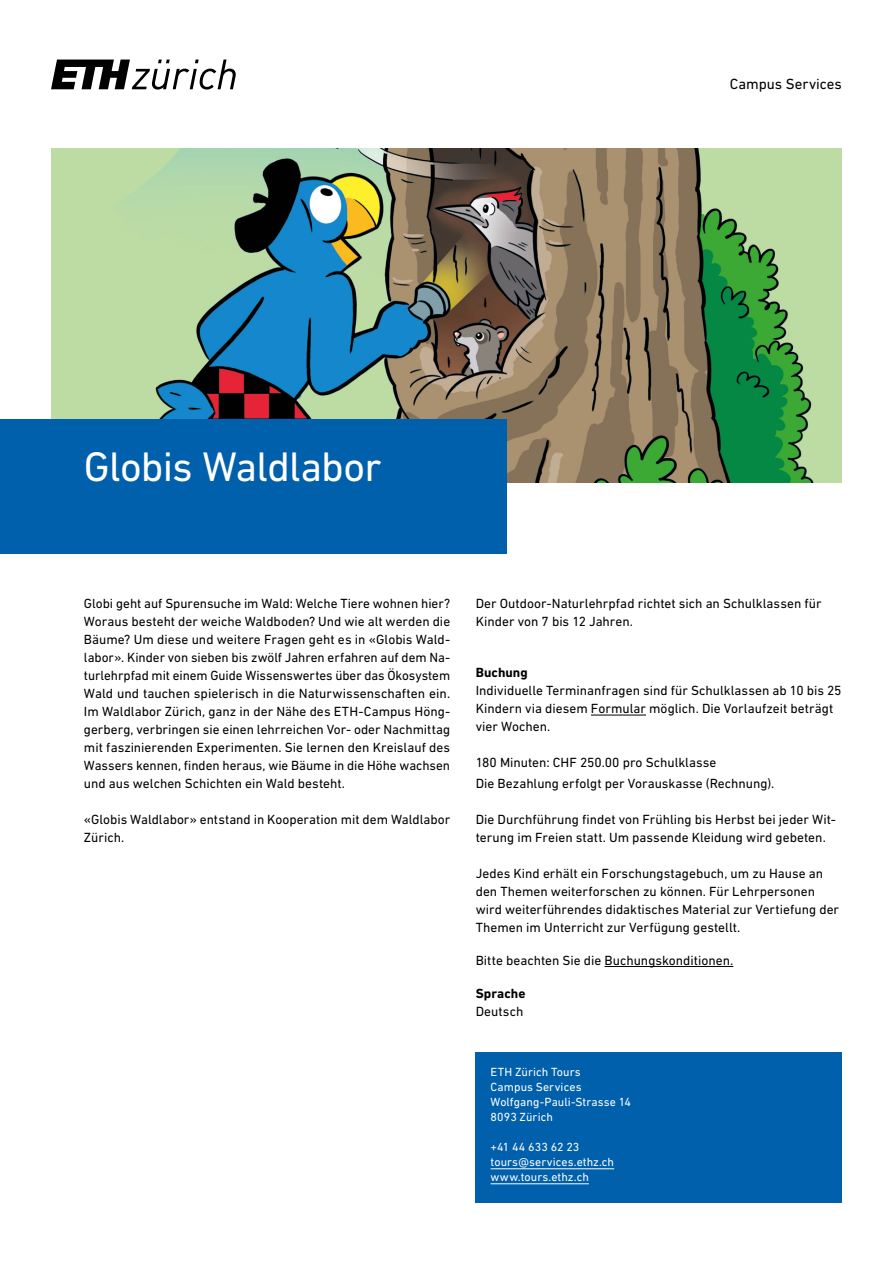
<style>
.page{position:relative;width:893px;height:1263px;background:#fff}
.page>*{position:absolute;margin:0;border:0;box-sizing:border-box;transform-origin:0 0}
.t1{font:42px "DIN Next W1 G";letter-spacing:-.02em;color:#fff}
.t2{font:15px "DIN Next W1 G";color:#000}
.t3{font:13.5px/18px "DIN Next W1 G";color:#000}
.t4{font:700 13.5px "DIN Next W1 G";letter-spacing:.005em;color:#000}
.t5{font:12px/15px "DIN Next W1 G";letter-spacing:.005em;color:#fff}
</style>
<div class="page">
<svg style="left:51px;top:60px;width:185px;height:30px"></svg>
<img style="left:51px;top:149px;width:790px;height:333px">
<div style="left:0;top:419px;width:506px;height:135px;background:#0060ac"></div>
<hr style="left:591px;top:715px;width:55px;height:1px;background:#000">
<hr style="left:605px;top:966px;width:128px;height:1px;background:#000">
<div style="left:476px;top:1052px;width:366px;height:151px;background:#0060ac"></div>
<hr style="left:491px;top:1168px;width:123px;height:1px;background:#fff">
<hr style="left:491px;top:1183px;width:98px;height:1px;background:#fff">
<p class="t2" style="left:730px;top:76px;width:113px">Campus Services</p>
<h1 class="t1" style="left:84px;top:442px;width:299px">Globis Waldlabor</h1>
<p class="t3" style="left:84px;top:594px;width:368px;text-align:justify">Globi geht auf Spurensuche im Wald: Welche Tiere wohnen hier?<br>Woraus besteht der weiche Waldboden? Und wie alt werden die Bäume? Um diese und weitere Fragen geht es in «Globis Wald&shy;labor». Kinder von sieben bis zwölf Jahren erfahren auf dem Na&shy;turlehrpfad mit einem Guide Wissenswertes über das Ökosystem Wald und tauchen spielerisch in die Naturwissenschaften ein.<br>Im Waldlabor Zürich, ganz in der Nähe des ETH-Campus Höng&shy;gerberg, verbringen sie einen lehrreichen Vor- oder Nachmittag mit faszinierenden Experimenten. Sie lernen den Kreislauf des Wassers kennen, finden heraus, wie Bäume in die Höhe wachsen und aus welchen Schichten ein Wald besteht.</p>
<p class="t3" style="left:84px;top:810px;width:368px">«Globis Waldlabor» entstand in Kooperation mit dem Waldlabor<br>Zürich.</p>
<p class="t3" style="left:476px;top:594px;width:347px">Der Outdoor-Naturlehrpfad richtet sich an Schulklassen für<br>Kinder von 7 bis 12 Jahren.</p>
<p class="t4" style="left:476px;top:664px;width:54px">Buchung</p>
<p class="t3" style="left:476px;top:681px;width:367px">Individuelle Terminanfragen sind für Schulklassen ab 10 bis 25<br>Kindern via diesem Formular möglich. Die Vorlaufzeit beträgt vier Wochen.</p>
<p class="t3" style="left:476px;top:751px;width:300px;line-height:21.5px">180 Minuten: CHF 250.00 pro Schulklasse<br>Die Bezahlung erfolgt per Vorauskasse (Rechnung).</p>
<p class="t3" style="left:476px;top:810px;width:362px">Die Durchführung findet von Frühling bis Herbst bei jeder Wit&shy;terung im Freien statt. Um passende Kleidung wird gebeten.</p>
<p class="t3" style="left:476px;top:864px;width:365px">Jedes Kind erhält ein Forschungstagebuch, um zu Hause an den Themen weiterforschen zu können. Für Lehrpersonen wird weiterführendes didaktisches Material zur Vertiefung der Themen im Unterricht zur Verfügung gestellt.</p>
<p class="t3" style="left:476px;top:951px;width:259px">Bitte beachten Sie die Buchungskonditionen.</p>
<p class="t4" style="left:476px;top:985px;width:51px">Sprache</p>
<p class="t3" style="left:476px;top:1002px;width:49px">Deutsch</p>
<p class="t5" style="left:491px;top:1065px;width:142px">ETH Zürich Tours<br>Campus Services<br>Wolfgang-Pauli-Strasse 14<br>8093 Zürich</p>
<p class="t5" style="left:491px;top:1140px;width:125px">+41 44 633 62 23 tours@services.ethz.ch www.tours.ethz.ch</p>
</div>
